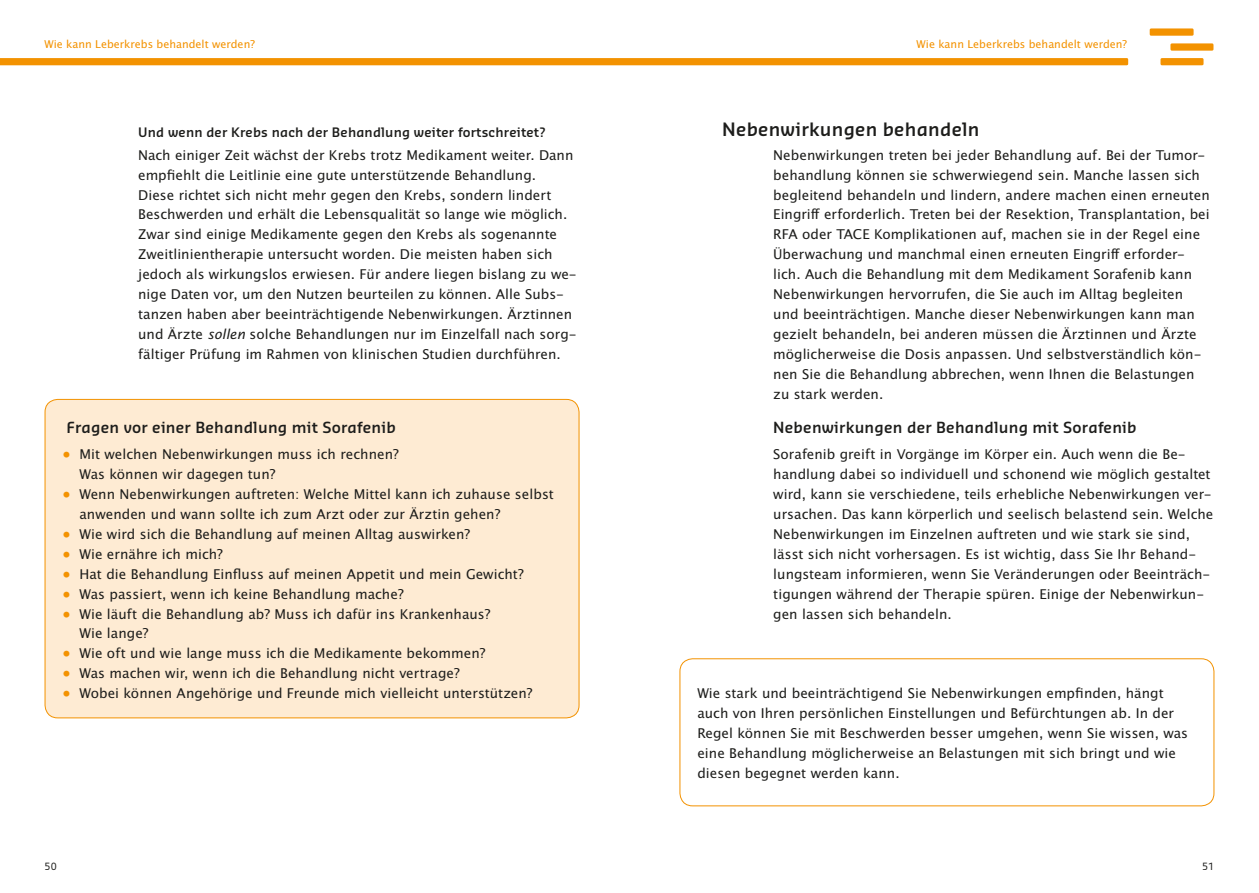
<style>
.page{position:relative;width:1259px;height:893px;background:#fff}
.page>*{position:absolute;margin:0;border:0;box-sizing:border-box;transform-origin:0 0}
.Headline_2__Ebene{font:600 18px "Sansa Pro";letter-spacing:.015em;color:#1d1d1b}
.Headline_3__Ebene{font:600 15px "Sansa Pro";letter-spacing:.015em;color:#1d1d1b}
.Infokasten_Headline{font:600 15px "Sansa Pro";letter-spacing:.015em;color:#1d1d1b}
.Fliess{font:13.5px/20px "Lucida San Rom";letter-spacing:.005em;color:#1d1d1b}
.Infokasten_Fliess{font:13.5px/20px "Lucida San Rom";letter-spacing:.005em;color:#1d1d1b}
.Headline_4__Ebene{font:600 12.75px "Sansa Pro";letter-spacing:.015em;color:#1d1d1b}
.t1{font:10.8px "Lucida San Rom";color:#f39200}
.t2{font:9.75px "Sansa Pro";color:#1d1d1b}
.s1{font-family:"Lucida San Rom Ita"}
.s2{color:#f39200}
</style>
<div class="page">
<div style="left:1149px;top:28px;width:44px;height:8px;background:#f39200"></div>
<div style="left:1170px;top:43px;width:43px;height:8px;background:#f39200"></div>
<div style="left:1160px;top:58px;width:43px;height:7px;background:#f39200"></div>
<svg style="left:0;top:58px;width:1128px;height:7px;background:#f39302"></svg>
<div style="left:45px;top:399px;width:534px;height:319px;background:#feebd3;border-radius:13px"></div>
<div style="left:679px;top:658px;width:535px;height:148px;border:1px solid #f39200;border-radius:13px"></div>
<p class="t1" style="left:44px;top:37px;width:212px">Wie kann Leberkrebs behandelt werden?</p>
<p class="t1" style="left:916px;top:37px;width:212px">Wie kann Leberkrebs behandelt werden?</p>
<p class="Headline_2__Ebene" style="left:722px;top:117px;width:259px">Nebenwirkungen behandeln</p>
<p class="Fliess" style="left:773px;top:145px;width:438px">Nebenwirkungen treten bei jeder Behandlung auf. Bei der Tumor&shy;behandlung können sie schwerwiegend sein. Manche lassen sich begleitend behandeln und lindern, andere machen einen erneuten Eingriff erforderlich. Treten bei der Resektion, Transplantation, bei RFA oder TACE Komplikationen auf, machen sie in der Regel eine Überwachung und manchmal einen erneuten Eingriff erforder&shy;lich. Auch die Behandlung mit dem Medikament Sorafenib kann Nebenwirkungen hervorrufen, die Sie auch im Alltag begleiten und beeinträchtigen. Manche dieser Nebenwirkungen kann man gezielt behandeln, bei anderen müssen die Ärztinnen und Ärzte möglicherweise die Dosis anpassen. Und selbstverständlich kön&shy;nen Sie die Behandlung abbrechen, wenn Ihnen die Belastungen zu stark werden.</p>
<p class="Headline_3__Ebene" style="left:773px;top:417px;width:365px">Nebenwirkungen der Behandlung mit Sorafenib</p>
<p class="Fliess" style="left:773px;top:444px;width:442px">Sorafenib greift in Vorgänge im Körper ein. Auch wenn die Be&shy;handlung dabei so individuell und schonend wie möglich gestaltet wird, kann sie verschiedene, teils erhebliche Nebenwirkungen ver&shy;ursachen. Das kann körperlich und seelisch belastend sein. Welche Nebenwirkungen im Einzelnen auftreten und wie stark sie sind, lässt sich nicht vorhersagen. Es ist wichtig, dass Sie Ihr Behand&shy;lungsteam informieren, wenn Sie Veränderungen oder Beeinträch&shy;tigungen während der Therapie spüren. Einige der Nebenwirkun&shy;gen lassen sich behandeln.</p>
<p class="Headline_4__Ebene" style="left:138px;top:124px;width:409px">Und wenn der Krebs nach der Behandlung weiter fortschreitet?</p>
<p class="Fliess" style="left:138px;top:145px;width:440px">Nach einiger Zeit wächst der Krebs trotz Medikament weiter. Dann empfiehlt die Leitlinie eine gute unterstützende Behandlung.<br>Diese richtet sich nicht mehr gegen den Krebs, sondern lindert Beschwerden und erhält die Lebensqualität so lange wie möglich.<br>Zwar sind einige Medikamente gegen den Krebs als sogenannte Zweitlinientherapie untersucht worden. Die meisten haben sich jedoch als wirkungslos erwiesen. Für andere liegen bislang zu we&shy;nige Daten vor, um den Nutzen beurteilen zu können. Alle Subs&shy;tanzen haben aber beeinträchtigende Nebenwirkungen. Ärztinnen und Ärzte <span class="s1">sollen</span> solche Behandlungen nur im Einzelfall nach sorg&shy;fältiger Prüfung im Rahmen von klinischen Studien durchführen.</p>
<p class="Infokasten_Headline" style="left:67px;top:417px;width:331px">Fragen vor einer Behandlung mit Sorafenib</p>
<p class="Fliess" style="left:79px;top:444px;width:321px;text-indent:-17px"><span class="s2">•</span> Mit welchen Nebenwirkungen muss ich rechnen?<br>Was können wir dagegen tun?</p>
<p class="Fliess" style="left:79px;top:484px;width:476px;text-indent:-17px"><span class="s2">•</span> Wenn Nebenwirkungen auftreten: Welche Mittel kann ich zuhause selbst anwenden und wann sollte ich zum Arzt oder zur Ärztin gehen?</p>
<p class="Fliess" style="left:62px;top:524px;width:409px"><span class="s2">•</span> Wie wird sich die Behandlung auf meinen Alltag auswirken?</p>
<p class="Fliess" style="left:62px;top:544px;width:162px"><span class="s2">•</span> Wie ernähre ich mich?</p>
<p class="Fliess" style="left:62px;top:564px;width:463px"><span class="s2">•</span> Hat die Behandlung Einfluss auf meinen Appetit und mein Gewicht?</p>
<p class="Fliess" style="left:62px;top:584px;width:343px"><span class="s2">•</span> Was passiert, wenn ich keine Behandlung mache?</p>
<p class="Fliess" style="left:79px;top:604px;width:413px;text-indent:-17px"><span class="s2">•</span> Wie läuft die Behandlung ab? Muss ich dafür ins Krankenhaus?<br>Wie lange?</p>
<p class="Fliess" style="left:62px;top:644px;width:425px"><span class="s2">•</span> Wie oft und wie lange muss ich die Medikamente bekommen?</p>
<p class="Fliess" style="left:62px;top:664px;width:399px"><span class="s2">•</span> Was machen wir, wenn ich die Behandlung nicht vertrage?</p>
<p class="Fliess" style="left:62px;top:684px;width:471px"><span class="s2">•</span> Wobei können Angehörige und Freunde mich vielleicht unterstützen?</p>
<p class="Infokasten_Fliess" style="left:697px;top:684px;width:492px">Wie stark und beeinträchtigend Sie Nebenwirkungen empfinden, hängt auch von Ihren persönlichen Einstellungen und Befürchtungen ab. In der Regel können Sie mit Beschwerden besser umgehen, wenn Sie wissen, was eine Behandlung möglicherweise an Belastungen mit sich bringt und wie diesen begegnet werden kann.</p>
<p class="t2" style="left:45px;top:860px;width:14px">50</p>
<p class="t2" style="left:1202px;top:860px;width:14px">51</p>
</div>
